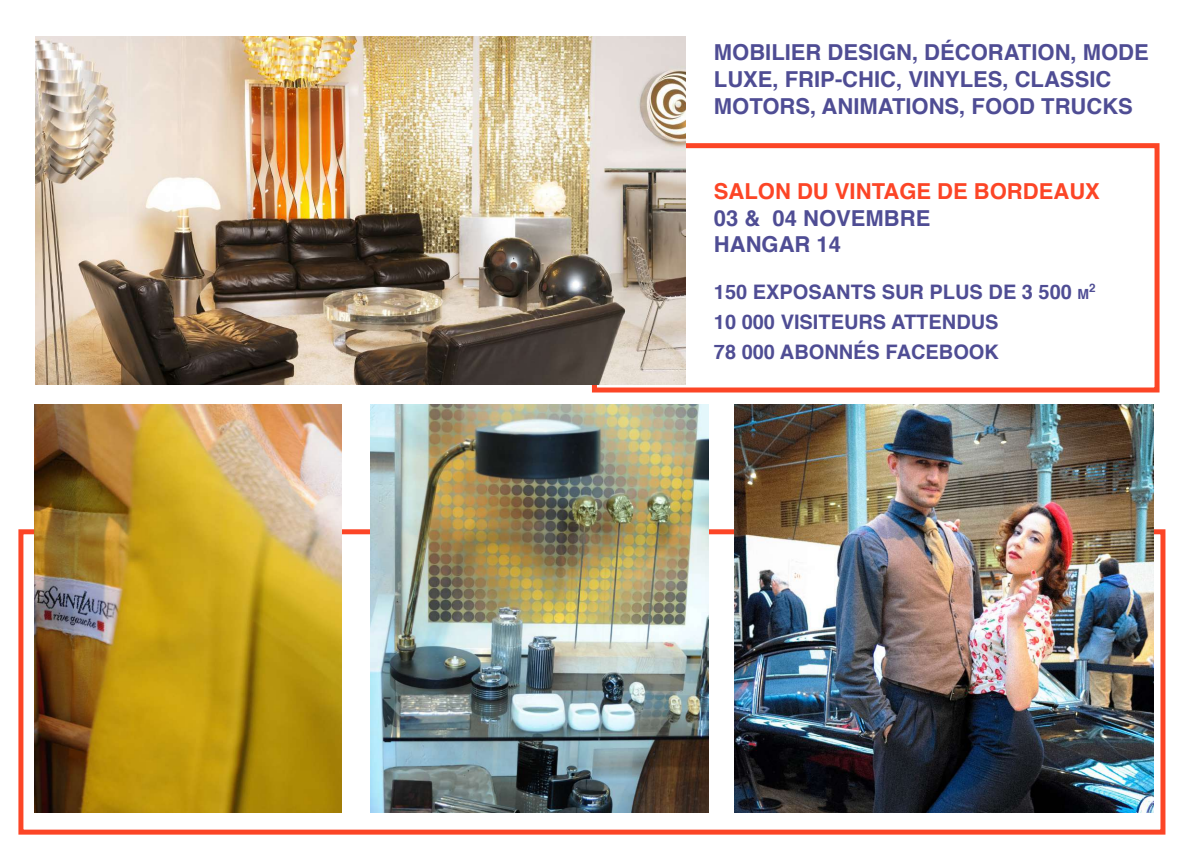
<style>
.page{position:relative;width:1191px;height:842px;background:#fff}
.page>*{position:absolute;margin:0;border:0;box-sizing:border-box;transform-origin:0 0}
.t1{font:700 22px/27px "Helvetica";color:#4f4d94}
.t2{font:700 22px "Helvetica";color:#fc4526}
.t3{font:700 20px/30px "Helvetica";color:#4f4d94}
.t4{font:700 11.7px "Helvetica";color:#4f4d94}
.s1{font-size:14px}
</style>
<div class="page">
<div style="left:18px;top:529px;width:1147px;height:306px;border:5px solid #fc4526"></div>
<img style="left:734px;top:405px;width:419px;height:407px">
<div style="left:592px;top:143px;width:567px;height:249px;border:5px solid #fc4526"></div>
<img style="left:35px;top:36px;width:650px;height:348px">
<img style="left:35px;top:405px;width:306px;height:407px">
<img style="left:370px;top:405px;width:338px;height:407px">
<p class="t1" style="left:714px;top:39px;width:436px">MOBILIER DESIGN, DÉCORATION, MODE<br>LUXE, FRIP-CHIC, VINYLES, CLASSIC<br>MOTORS, ANIMATIONS, FOOD TRUCKS</p>
<p class="t2" style="left:714px;top:174px;width:387px">SALON DU VINTAGE DE BORDEAUX</p>
<p class="t1" style="left:714px;top:205px;width:218px;line-height:26.4px">03 &amp; 04 NOVEMBRE<br>HANGAR 14</p>
<p class="t3" style="left:714px;top:277px;width:377px">150 EXPOSANTS SUR PLUS DE 3 500 <span class="s1">m</span></p>
<p class="t4" style="left:1089px;top:278px;width:8px">2</p>
<p class="t3" style="left:714px;top:307px;width:286px">10 000 VISITEURS ATTENDUS<br>78 000 ABONNÉS FACEBOOK</p>
</div>
